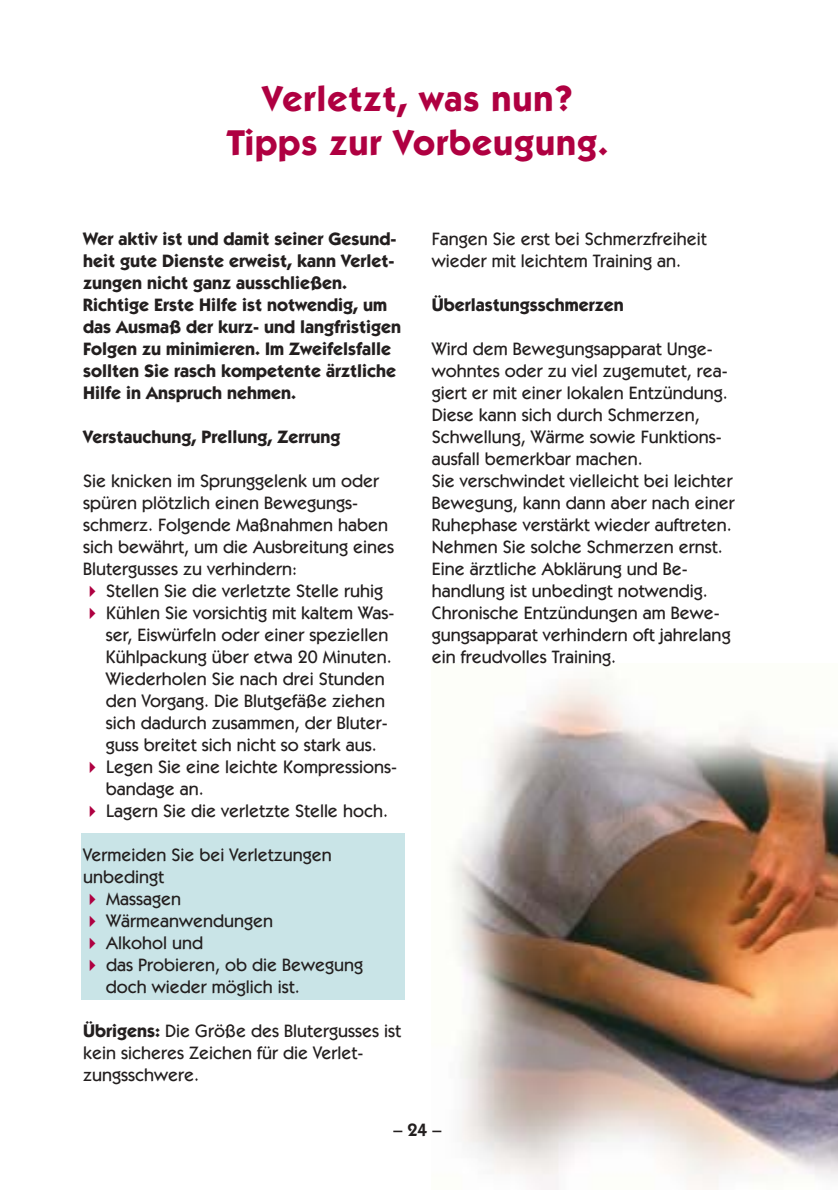
<style>
.page{position:relative;width:838px;height:1190px;background:#fff}
.page>*{position:absolute;margin:0;border:0;box-sizing:border-box;transform-origin:0 0}
.t1{font:700 36px/44px "Itc Kabel";letter-spacing:.03em;color:#af0041;text-align:center}
.t2{font:500 18px/22px "Itc Kabel";color:#231f1f}
.t3{font:700 18px/22px "Itc Kabel";color:#231f1f}
.t4{font:600 18px "Itc Kabel";color:#231f1f}
.s1{font-weight:700}
</style>
<div class="page">
<img style="left:450px;top:674px;width:388px;height:516px">
<div style="left:81px;top:833px;width:323px;height:167px;background:#c9e4e7"></div>
<h1 class="t1" style="left:227px;top:79px;width:383px">Verletzt, was nun?<br>Tipps zur Vorbeugung.</h1>
<p class="t3" style="left:83px;top:230px;width:320px">Wer aktiv ist und damit seiner Gesund&shy;heit gute Dienste erweist, kann Verlet&shy;zungen nicht ganz ausschließen.<br>Richtige Erste Hilfe ist notwendig, um das Ausmaß der kurz- und langfristigen Folgen zu minimieren. Im Zweifelsfalle sollten Sie rasch kompetente ärztliche Hilfe in Anspruch nehmen.</p>
<p class="t3" style="left:83px;top:428px;width:259px">Verstauchung, Prellung, Zerrung</p>
<p class="t2" style="left:83px;top:472px;width:313px">Sie knicken im Sprunggelenk um oder spüren plötzlich einen Bewegungs&shy;schmerz. Folgende Maßnahmen haben sich bewährt, um die Ausbreitung eines Blutergusses zu verhindern:</p>
<p class="t2" style="left:106px;top:582px;width:293px">Stellen Sie die verletzte Stelle ruhig Kühlen Sie vorsichtig mit kaltem Was&shy;ser, Eiswürfeln oder einer speziellen Kühlpackung über etwa 20 Minuten.<br>Wiederholen Sie nach drei Stunden den Vorgang. Die Blutgefäße ziehen sich dadurch zusammen, der Bluter&shy;guss breitet sich nicht so stark aus.<br>Legen Sie eine leichte Kompressions&shy;bandage an.<br>Lagern Sie die verletzte Stelle hoch.</p>
<p class="t2" style="left:83px;top:846px;width:250px">Vermeiden Sie bei Verletzungen</p>
<p class="t2" style="left:83px;top:868px;width:83px">unbedingt</p>
<p class="t2" style="left:106px;top:889px;width:77px">Massagen</p>
<p class="t2" style="left:106px;top:911px;width:169px">Wärmeanwendungen</p>
<p class="t2" style="left:106px;top:933px;width:99px">Alkohol und</p>
<p class="t2" style="left:106px;top:955px;width:259px">das Probieren, ob die Bewegung</p>
<p class="t2" style="left:106px;top:977px;width:195px">doch wieder möglich ist.</p>
<p class="t2" style="left:83px;top:1021px;width:319px"><span class="s1">Übrigens:</span> Die Größe des Blutergusses ist kein sicheres Zeichen für die Verlet&shy;zungsschwere.</p>
<p class="t2" style="left:432px;top:229px;width:276px">Fangen Sie erst bei Schmerzfreiheit wieder mit leichtem Training an.</p>
<p class="t3" style="left:432px;top:295px;width:194px">Überlastungsschmerzen</p>
<p class="t2" style="left:432px;top:339px;width:305px">Wird dem Bewegungsapparat Unge&shy;wohntes oder zu viel zugemutet, rea&shy;giert er mit einer lokalen Entzündung.<br>Diese kann sich durch Schmerzen, Schwellung, Wärme sowie Funktions&shy;ausfall bemerkbar machen.<br>Sie verschwindet vielleicht bei leichter Bewegung, kann dann aber nach einer Ruhephase verstärkt wieder auftreten.<br>Nehmen Sie solche Schmerzen ernst.<br>Eine ärztliche Abklärung und Be&shy;handlung ist unbedingt notwendig.<br>Chronische Entzündungen am Bewe&shy;gungsapparat verhindern oft jahrelang ein freudvolles Training.</p>
<p class="t4" style="left:394px;top:1123px;width:50px">– 24 –</p>
</div>
